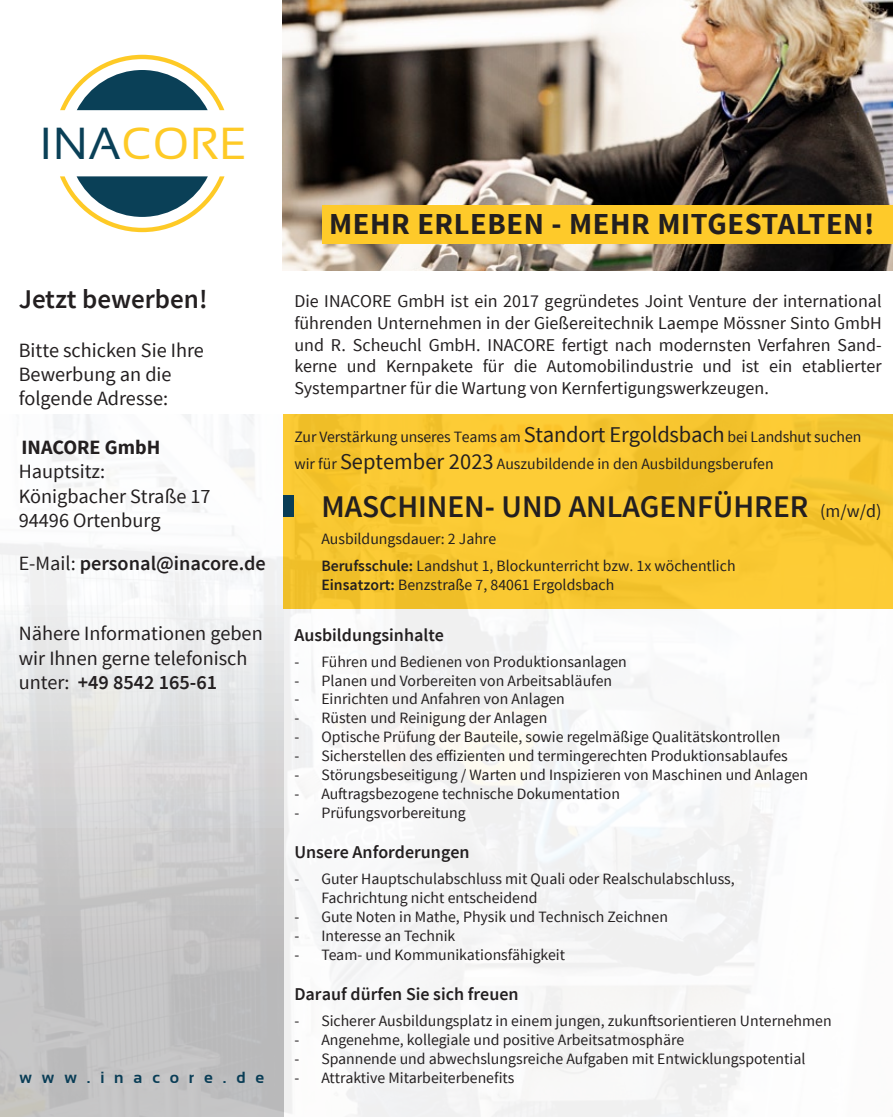
<style>
.page{position:relative;width:893px;height:1117px;background:#fff}
.page>*{position:absolute;margin:0;border:0;box-sizing:border-box;transform-origin:0 0}
.t1{font:44.77px "Sansation";letter-spacing:.02em;color:#feca26}
.t2{font:600 31.5px "Source Sans Pro";color:#231f20}
.t3{font:700 30.38px "Source Sans Pro";letter-spacing:.02em;color:#231f20}
.t4{font:600 27px "Source Sans Pro";color:#231f20}
.t5{font:20.25px/24.3px "Source Sans Pro";color:#231f20}
.t6{font:600 20.25px "Source Sans Pro";color:#231f20}
.t7{font:700 20.25px "Source Sans Pro";color:#231f20}
.t8{font:18px/21.6px "Source Sans Pro";color:#231f20;text-align:justify}
.t9{font:600 18px "Source Sans Pro";color:#231f20}
.t10{font:700 16.2px "Sansation";letter-spacing:.615em;color:#093d56}
.t11{font:15.75px/27px "Source Sans Pro";color:#231f20}
.s1{color:#0a4057}
.s2{font-weight:400}
.s3{font-weight:600}
.s4{font-size:22.5px}
.s5{font-weight:400;font-size:18px}
</style>
<div class="page">
<img style="left:283px;top:0;width:610px;height:270px">
<img style="left:0;top:414px;width:893px;height:702px">
<svg style="left:60px;top:55px;width:164px;height:55px"></svg>
<svg style="left:60px;top:176px;width:165px;height:56px"></svg>
<div style="left:284px;top:496px;width:10px;height:21px;background:#093d56"></div>
<div style="left:322px;top:205px;width:571px;height:38px;background:#feca2a"></div>
<h1 class="t1" style="left:40px;top:118px;width:208px"><span class="s1">INA</span>CORE</h1>
<h3 class="t4" style="left:19px;top:282px;width:190px">Jetzt bewerben!</h3>
<p class="t5" style="left:19px;top:338px;width:187px">Bitte schicken Sie Ihre<br>Bewerbung an die folgende Adresse:</p>
<p class="t7" style="left:21px;top:434px;width:140px">INACORE GmbH</p>
<p class="t5" style="left:19px;top:459px;width:193px">Hauptsitz:<br>Königbacher Straße 17<br>94496 Ortenburg</p>
<p class="t6" style="left:19px;top:550px;width:249px"><span class="s2">E-Mail:</span> personal@inacore.de</p>
<p class="t5" style="left:19px;top:621px;width:245px">Nähere Informationen geben wir Ihnen gerne telefonisch unter: <span class="s3">+49 8542 165-61</span></p>
<p class="t10" style="left:19px;top:1067px;width:246px">www.inacore.de</p>
<h3 class="t3" style="left:329px;top:204px;width:547px">MEHR ERLEBEN - MEHR MITGESTALTEN!</h3>
<p class="t8" style="left:294px;top:291px;width:589px">Die INACORE GmbH ist ein 2017 gegründetes Joint Venture der international führenden Unternehmen in der Gießereitechnik Laempe Mössner Sinto GmbH und R. Scheuchl GmbH. INACORE fertigt nach modernsten Verfahren Sand&shy;kerne und Kernpakete für die Automobilindustrie und ist ein etablierter Systempartner für die Wartung von Kernfertigungswerkzeugen.</p>
<p class="t11" style="left:294px;top:424px;width:569px">Zur Verstärkung unseres Teams am <span class="s4">Standort Ergoldsbach</span> bei Landshut suchen wir für <span class="s4">September 2023</span> Auszubildende in den Ausbildungsberufen</p>
<h2 class="t2" style="left:321px;top:486px;width:562px">MASCHINEN- UND ANLAGENFÜHRER <span class="s5">(m/w/d)</span></h2>
<p class="t11" style="left:321px;top:525px;width:416px">Ausbildungsdauer: 2 Jahre<br><span class="s3">Berufsschule:</span> Landshut 1, Blockunterricht bzw. 1x wöchentlich</p>
<p class="t11" style="left:321px;top:571px;width:294px"><span class="s3">Einsatzort:</span> Benzstraße 7, 84061 Ergoldsbach</p>
<p class="t9" style="left:294px;top:623px;width:151px">Ausbildungsinhalte</p>
<p class="t11" style="left:294px;top:648px;width:334px">- Führen und Bedienen von Produktionsanlagen</p>
<p class="t11" style="left:294px;top:667px;width:319px">- Planen und Vorbereiten von Arbeitsabläufen</p>
<p class="t11" style="left:294px;top:685px;width:272px">- Einrichten und Anfahren von Anlagen</p>
<p class="t11" style="left:294px;top:704px;width:254px">- Rüsten und Reinigung der Anlagen</p>
<p class="t11" style="left:294px;top:723px;width:487px">- Optische Prüfung der Bauteile, sowie regelmäßige Qualitätskontrollen</p>
<p class="t11" style="left:294px;top:742px;width:495px">- Sicherstellen des effizienten und termingerechten Produktionsablaufes</p>
<p class="t11" style="left:294px;top:761px;width:515px">- Störungsbeseitigung / Warten und Inspizieren von Maschinen und Anlagen</p>
<p class="t11" style="left:294px;top:780px;width:327px">- Auftragsbezogene technische Dokumentation</p>
<p class="t11" style="left:294px;top:799px;width:173px">- Prüfungsvorbereitung</p>
<p class="t9" style="left:294px;top:841px;width:177px">Unsere Anforderungen</p>
<p class="t11" style="left:321px;top:869px;width:415px;line-height:18.9px;text-indent:-27px">- Guter Hauptschulabschluss mit Quali oder Realschulabschluss,<br>Fachrichtung nicht entscheidend</p>
<p class="t11" style="left:294px;top:903px;width:375px">- Gute Noten in Mathe, Physik und Technisch Zeichnen</p>
<p class="t11" style="left:294px;top:922px;width:162px">- Interesse an Technik</p>
<p class="t11" style="left:294px;top:941px;width:272px">- Team- und Kommunikationsfähigkeit</p>
<p class="t9" style="left:294px;top:982px;width:226px">Darauf dürfen Sie sich freuen</p>
<p class="t11" style="left:294px;top:1007px;width:539px">- Sicherer Ausbildungsplatz in einem jungen, zukunftsorientieren Unternehmen</p>
<p class="t11" style="left:294px;top:1026px;width:391px">- Angenehme, kollegiale und positive Arbeitsatmosphäre</p>
<p class="t11" style="left:294px;top:1045px;width:513px">- Spannende und abwechslungsreiche Aufgaben mit Entwicklungspotential</p>
<p class="t11" style="left:294px;top:1063px;width:222px">- Attraktive Mitarbeiterbenefits</p>
</div>
